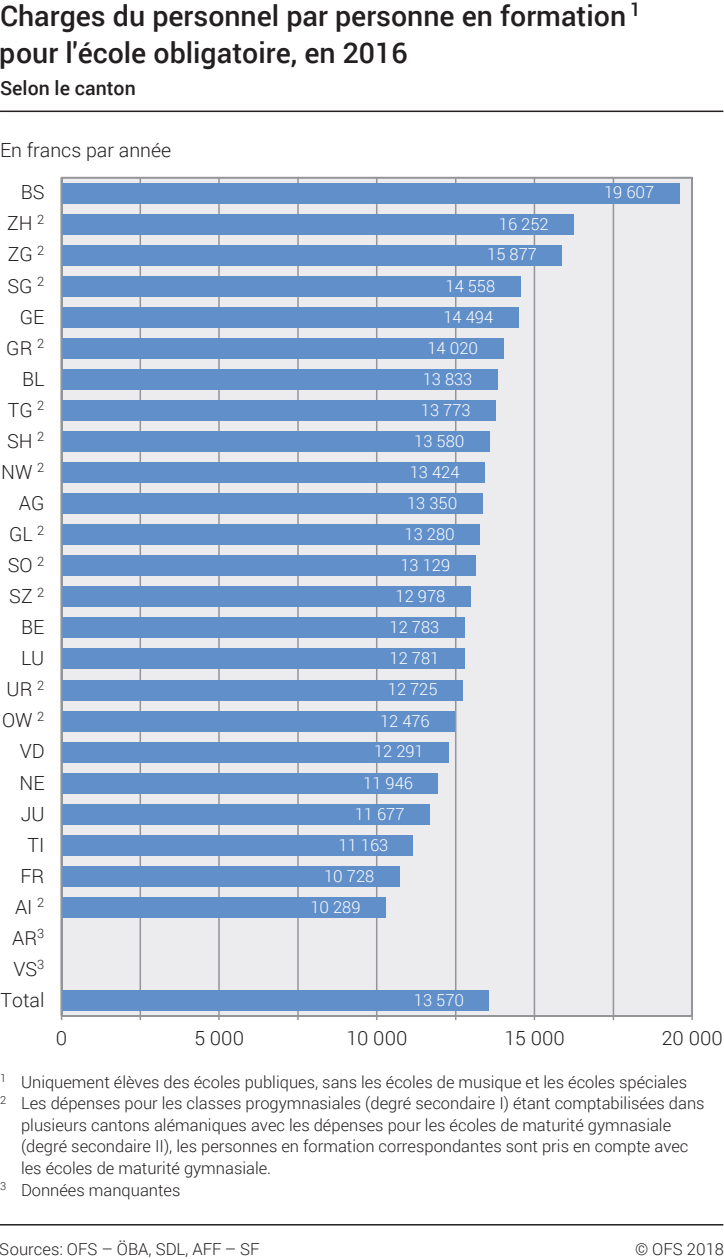
<style>
.page{position:relative;width:724px;height:1259px;background:#fff}
.page>*{position:absolute;margin:0;border:0;box-sizing:border-box;transform-origin:0 0}
.t1{font:500 28.5px/37.2px "Roboto";color:#231f20}
.t2{font:300 19.5px/30.9px "Roboto";color:#231f20;text-align:right}
.t3{font:500 19.5px "Roboto";color:#231f20}
.t4{font:300 16.5px "Roboto";color:#231f20}
.t5{font:300 16.5px "Roboto";color:#fff}
</style>
<div class="page">
<div style="left:60px;top:176px;width:633px;height:845px;background:#ececee"></div>
<hr style="left:218px;top:178px;width:1px;height:837px;background:#939598">
<hr style="left:139px;top:178px;width:2px;height:837px;background:#939598">
<hr style="left:375px;top:178px;width:2px;height:837px;background:#939598">
<hr style="left:297px;top:178px;width:1px;height:837px;background:#939598">
<hr style="left:533px;top:178px;width:1px;height:837px;background:#939598">
<hr style="left:454px;top:178px;width:2px;height:837px;background:#939598">
<hr style="left:690px;top:178px;width:2px;height:837px;background:#939598">
<hr style="left:612px;top:178px;width:1px;height:837px;background:#939598">
<hr style="left:62px;top:1015px;width:629px;height:1px;background:#939598">
<div style="left:62px;top:183px;width:617px;height:20px;background:#618fca"></div>
<div style="left:62px;top:214px;width:511px;height:20px;background:#618fca"></div>
<div style="left:62px;top:245px;width:499px;height:20px;background:#618fca"></div>
<div style="left:62px;top:276px;width:458px;height:20px;background:#618fca"></div>
<div style="left:62px;top:307px;width:456px;height:20px;background:#618fca"></div>
<div style="left:62px;top:338px;width:441px;height:20px;background:#618fca"></div>
<div style="left:62px;top:369px;width:435px;height:20px;background:#618fca"></div>
<div style="left:62px;top:400px;width:433px;height:20px;background:#618fca"></div>
<div style="left:62px;top:431px;width:427px;height:20px;background:#618fca"></div>
<div style="left:62px;top:462px;width:422px;height:20px;background:#618fca"></div>
<div style="left:62px;top:493px;width:420px;height:21px;background:#618fca"></div>
<div style="left:62px;top:524px;width:418px;height:20px;background:#618fca"></div>
<div style="left:62px;top:556px;width:413px;height:20px;background:#618fca"></div>
<div style="left:62px;top:586px;width:408px;height:21px;background:#618fca"></div>
<div style="left:62px;top:618px;width:402px;height:20px;background:#618fca"></div>
<div style="left:62px;top:649px;width:402px;height:20px;background:#618fca"></div>
<div style="left:62px;top:680px;width:400px;height:20px;background:#618fca"></div>
<div style="left:62px;top:711px;width:392px;height:20px;background:#618fca"></div>
<div style="left:62px;top:742px;width:387px;height:20px;background:#618fca"></div>
<div style="left:62px;top:773px;width:376px;height:20px;background:#618fca"></div>
<div style="left:62px;top:804px;width:367px;height:20px;background:#618fca"></div>
<div style="left:62px;top:835px;width:351px;height:20px;background:#618fca"></div>
<div style="left:62px;top:866px;width:337px;height:20px;background:#618fca"></div>
<div style="left:62px;top:897px;width:324px;height:20px;background:#618fca"></div>
<div style="left:62px;top:990px;width:427px;height:20px;background:#618fca"></div>
<hr style="left:0;top:1224px;width:722px;height:1px;background:#231f20">
<hr style="left:0;top:111px;width:722px;height:1px;background:#231f20">
<hr style="left:61px;top:178px;width:1px;height:837px;background:#939598">
<h1 class="t1" style="left:0;top:-4px;width:642px">Charges du personnel par personne en formation <sup>1 </sup>pour l'école obligatoire, en 2016</h1>
<p class="t3" style="left:0;top:74px;width:137px">Selon le canton</p>
<p class="t2" style="left:0;top:134px;width:172px">En francs par année</p>
<p class="t2" style="left:1px;top:176px;width:46px">BS<br>ZH <sup>2<br></sup>ZG <sup>2<br></sup>SG <sup>2<br></sup>GE<br>GR <sup>2<br></sup>BL<br>TG <sup>2<br></sup>SH <sup>2<br></sup>NW <sup>2<br></sup>AG<br>GL <sup>2<br></sup>SO <sup>2<br></sup>SZ <sup>2<br></sup>BE<br>LU<br>UR <sup>2<br></sup>OW <sup>2<br></sup>VD<br>NE<br>JU<br>TI<br>FR<br>AI <sup>2<br></sup>AR<sup>3<br></sup>VS<sup>3<br></sup>Total</p>
<p class="t5" style="left:603px;top:181px;width:52px">19 607</p>
<p class="t5" style="left:498px;top:212px;width:51px">16 252</p>
<p class="t5" style="left:487px;top:243px;width:51px">15 877</p>
<p class="t5" style="left:445px;top:274px;width:51px">14 558</p>
<p class="t5" style="left:443px;top:305px;width:51px">14 494</p>
<p class="t5" style="left:427px;top:336px;width:52px">14 020</p>
<p class="t5" style="left:422px;top:367px;width:51px">13 833</p>
<p class="t5" style="left:420px;top:398px;width:51px">13 773</p>
<p class="t5" style="left:414px;top:429px;width:52px">13 580</p>
<p class="t5" style="left:409px;top:461px;width:51px">13 424</p>
<p class="t5" style="left:407px;top:491px;width:52px">13 350</p>
<p class="t5" style="left:404px;top:523px;width:52px">13 280</p>
<p class="t5" style="left:400px;top:554px;width:51px">13 129</p>
<p class="t5" style="left:395px;top:585px;width:51px">12 978</p>
<p class="t5" style="left:389px;top:616px;width:51px">12 783</p>
<p class="t5" style="left:389px;top:647px;width:51px">12 781</p>
<p class="t5" style="left:387px;top:678px;width:51px">12 725</p>
<p class="t5" style="left:380px;top:709px;width:51px">12 476</p>
<p class="t5" style="left:374px;top:740px;width:51px">12 291</p>
<p class="t5" style="left:363px;top:771px;width:51px">11 946</p>
<p class="t5" style="left:354px;top:802px;width:51px">11 677</p>
<p class="t5" style="left:338px;top:833px;width:51px">11 163</p>
<p class="t5" style="left:324px;top:864px;width:52px">10 728</p>
<p class="t5" style="left:310px;top:895px;width:52px">10 289</p>
<p class="t5" style="left:413px;top:988px;width:52px">13 570</p>
<p class="t2" style="left:56px;top:1022px;width:13px">0</p>
<p class="t2" style="left:194px;top:1022px;width:51px">5 000</p>
<p class="t2" style="left:346px;top:1022px;width:63px">10 000</p>
<p class="t2" style="left:504px;top:1022px;width:62px">15 000</p>
<p class="t2" style="left:661px;top:1022px;width:63px">20 000</p>
<p class="t4" style="left:0;top:1070px;width:688px"><sup>1</sup> Uniquement élèves des écoles publiques, sans les écoles de musique et les écoles spéciales</p>
<p class="t4" style="left:0;top:1091px;width:705px"><sup>2</sup> Les dépenses pour les classes progymnasiales (degré secondaire I) étant comptabilisées dans</p>
<p class="t4" style="left:21px;top:1113px;width:651px">plusieurs cantons alémaniques avec les dépenses pour les écoles de maturité gymnasiale</p>
<p class="t4" style="left:21px;top:1135px;width:668px">(degré secondaire II), les personnes en formation correspondantes sont pris en compte avec</p>
<p class="t4" style="left:21px;top:1156px;width:251px">les écoles de maturité gymnasiale.</p>
<p class="t4" style="left:0;top:1178px;width:182px"><sup>3</sup> Données manquantes</p>
<p class="t4" style="left:0;top:1237px;width:261px">Sources: OFS – ÖBA, SDL, AFF – SF</p>
<p class="t4" style="left:634px;top:1237px;width:90px">© OFS 2018</p>
</div>
